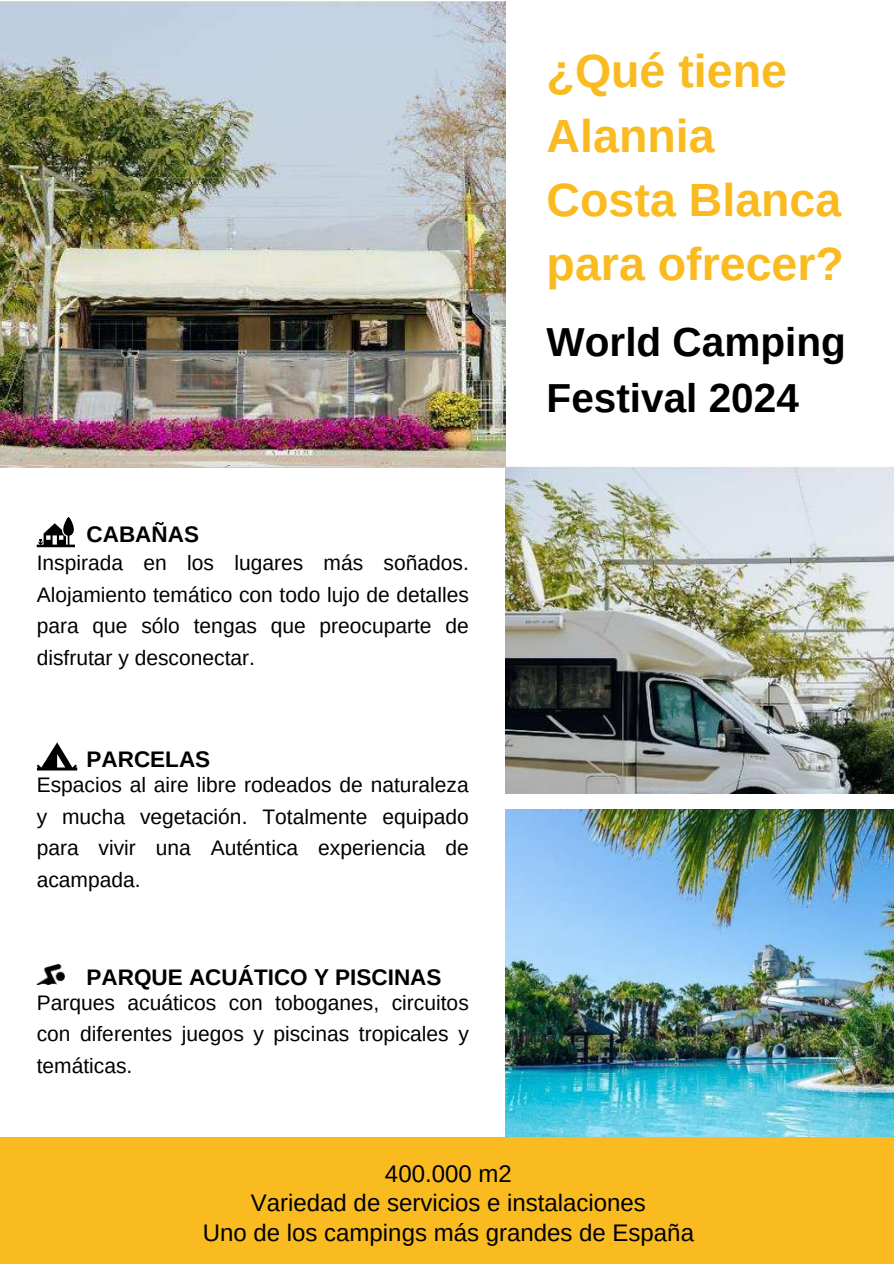
<style>
.page{position:relative;width:894px;height:1264px;background:#fff}
.page>*{position:absolute;margin:0;border:0;box-sizing:border-box;transform-origin:0 0}
.t1{font:700 46.5px/64.2px "Arimo";color:#f9bb1f}
.t2{font:700 40.5px/56.2px "Arimo";color:#000}
.t3{font:24px/29.2px "Arimo";color:#000;text-align:center}
.t4{font:700 22.5px "Arimo";color:#000}
.t5{font:21px/31.5px "Arimo";color:#000;text-align:justify}
</style>
<div class="page">
<img style="left:505px;top:466px;width:388px;height:328px">
<img style="left:505px;top:809px;width:388px;height:327px">
<div style="left:0;top:1136px;width:893px;height:127px;background:#f9bb1f"></div>
<img style="left:0;top:1px;width:505px;height:466px">
<svg style="left:37px;top:517px;width:38px;height:30px"></svg>
<svg style="left:37px;top:742px;width:40px;height:28px"></svg>
<img style="left:37px;top:964px;width:28px;height:20px">
<p class="t4" style="left:86px;top:521px;width:114px">CABAÑAS</p>
<p class="t5" style="left:37px;top:547px;width:433px">Inspirada en los lugares más soñados.<br>Alojamiento temático con todo lujo de detalles para que sólo tengas que preocuparte de disfrutar y desconectar.</p>
<p class="t4" style="left:86px;top:746px;width:125px">PARCELAS</p>
<p class="t5" style="left:37px;top:769px;width:433px">Espacios al aire libre rodeados de naturaleza y mucha vegetación. Totalmente equipado para vivir una Auténtica experiencia de acampada.</p>
<p class="t4" style="left:86px;top:964px;width:356px">PARQUE ACUÁTICO Y PISCINAS</p>
<p class="t5" style="left:37px;top:986px;width:433px">Parques acuáticos con toboganes, circuitos con diferentes juegos y piscinas tropicales y temáticas.</p>
<h1 class="t1" style="left:546px;top:39px;width:299px">¿Qué tiene<br>Alannia<br>Costa Blanca para ofrecer?</h1>
<h2 class="t2" style="left:546px;top:313px;width:301px">World Camping<br>Festival 2024</h2>
<p class="t3" style="left:203px;top:1158px;width:492px">400.000 m2<br>Variedad de servicios e instalaciones<br>Uno de los campings más grandes de España</p>
</div>
